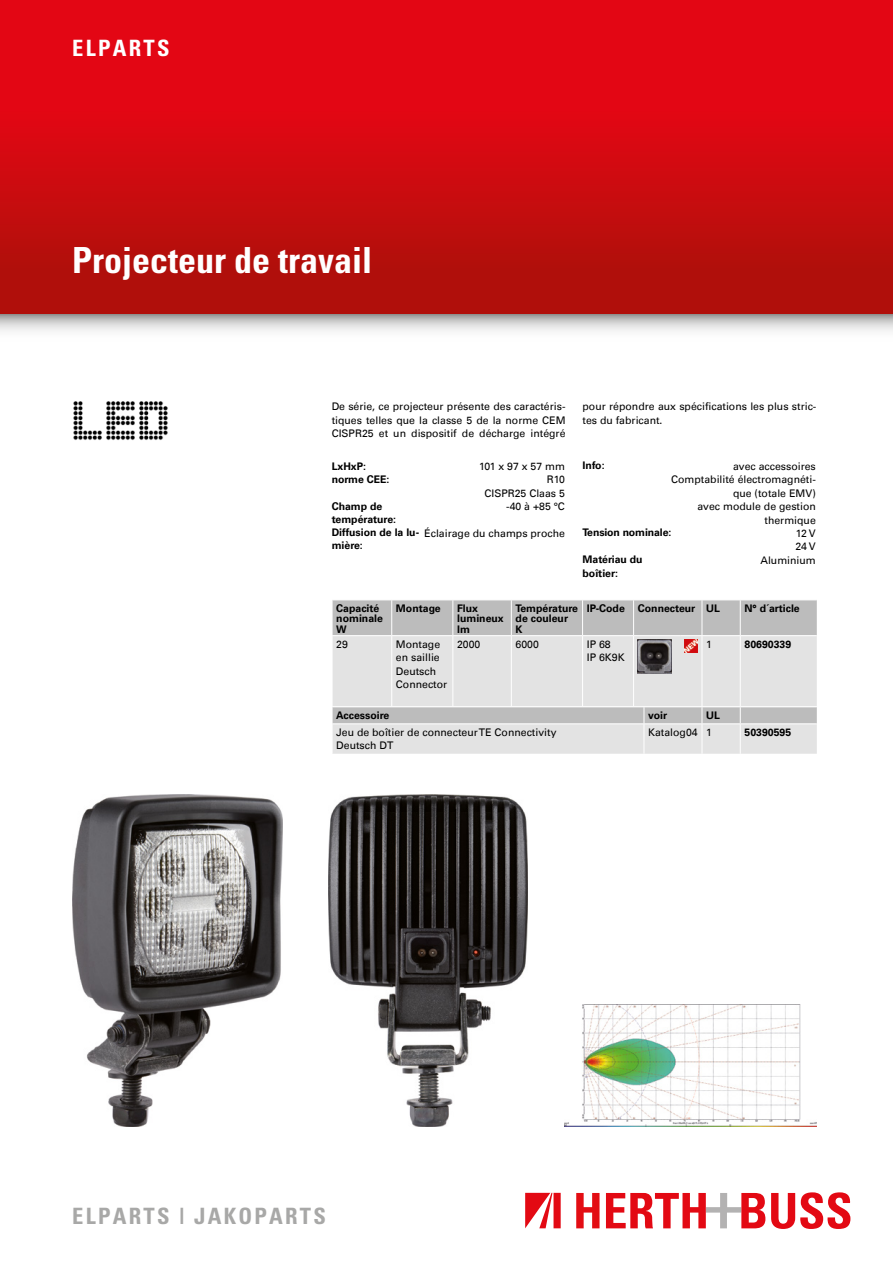
<style>
.page{position:relative;width:893px;height:1263px;background:#fff}
.page>*{position:absolute;margin:0;border:0;box-sizing:border-box;transform-origin:0 0}
.t1{font:700 condensed 36px "Univers";color:#fff}
.t2{font:700 condensed 22.5px "Univers";letter-spacing:.1em;color:#a8a8a7}
.t3{font:700 condensed 22.5px "Univers";letter-spacing:.1em;color:#fff}
.t4{font:10.5px/13.5px "Univers Com 55 Roman";color:#000}
.t5{font:700 10.5px/10.5px "Univers Com 65";color:#000}
</style>
<div class="page">
<img style="left:0;top:0;width:893px;height:331px">
<svg style="left:332px;top:600px;width:485px;height:154px;background:#d4d4d4"></svg>
<hr style="left:332px;top:723px;width:312px;height:1px;background:#fff">
<hr style="left:332px;top:724px;width:1px;height:30px;background:#fff">
<hr style="left:644px;top:723px;width:58px;height:1px;background:#fff">
<hr style="left:644px;top:724px;width:1px;height:30px;background:#fff">
<hr style="left:702px;top:723px;width:38px;height:1px;background:#fff">
<hr style="left:702px;top:724px;width:1px;height:30px;background:#fff">
<hr style="left:740px;top:723px;width:77px;height:1px;background:#fff">
<hr style="left:740px;top:724px;width:1px;height:30px;background:#fff">
<img style="left:72px;top:795px;width:211px;height:332px">
<img style="left:328px;top:795px;width:200px;height:332px">
<img style="left:73px;top:401px;width:95px;height:39px">
<svg style="left:576px;top:1193px;width:23px;height:35px"></svg>
<svg style="left:606px;top:1193px;width:159px;height:35px"></svg>
<svg style="left:771px;top:1192px;width:79px;height:37px"></svg>
<svg style="left:525px;top:1193px;width:36px;height:35px"></svg>
<img style="left:564px;top:1004px;width:252px;height:123px">
<h2 class="t3" style="left:72px;top:34px;width:99px">ELPARTS</h2>
<h1 class="t1" style="left:72px;top:238px;width:301px">Projecteur de travail</h1>
<p class="t4" style="left:332px;top:400px;width:235px;text-align:justify">De série, ce projecteur présente des caractéris&shy;tiques telles que la classe 5 de la norme CEM CISPR25 et un dispositif de décharge intégré</p>
<p class="t4" style="left:583px;top:400px;width:235px">pour répondre aux spécifications les plus stric&shy;tes du fabricant.</p>
<p class="t5" style="left:332px;top:461px;width:36px">LxHxP:</p>
<p class="t4" style="left:479px;top:460px;width:87px">101 x 97 x 57 mm</p>
<p class="t5" style="left:332px;top:474px;width:59px">norme CEE:</p>
<p class="t4" style="left:484px;top:473px;width:82px;text-align:right">R10<br>CISPR25 Claas 5</p>
<p class="t5" style="left:332px;top:499px;width:66px;line-height:13.5px">Champ de température:</p>
<p class="t4" style="left:506px;top:500px;width:60px">-40 à +85 °C</p>
<p class="t5" style="left:332px;top:525px;width:88px;line-height:13.5px">Diffusion de la lu&shy;mière:</p>
<p class="t4" style="left:424px;top:526px;width:142px">Éclairage du champs proche</p>
<p class="t5" style="left:583px;top:460px;width:24px">Info:</p>
<p class="t4" style="left:671px;top:459px;width:146px;text-align:right">avec accessoires<br>Comptabilité électromagnéti&shy;que (totale EMV)<br>avec module de gestion thermique</p>
<p class="t5" style="left:583px;top:527px;width:90px">Tension nominale:</p>
<p class="t4" style="left:795px;top:526px;width:22px">12 V<br>24 V</p>
<p class="t5" style="left:583px;top:553px;width:62px;line-height:13.5px">Matériau du boîtier:</p>
<p class="t4" style="left:760px;top:553px;width:57px">Aluminium</p>
<p class="t5" style="left:336px;top:603px;width:48px">Capacité nominale<br>W</p>
<p class="t5" style="left:396px;top:603px;width:46px">Montage</p>
<p class="t5" style="left:457px;top:603px;width:48px">Flux lumineux lm</p>
<p class="t5" style="left:516px;top:603px;width:64px">Température de couleur<br>K</p>
<p class="t5" style="left:587px;top:603px;width:135px">IP-Code Connecteur UL</p>
<p class="t5" style="left:744px;top:603px;width:57px">N° d´article</p>
<p class="t4" style="left:336px;top:637px;width:13px">29</p>
<p class="t4" style="left:396px;top:637px;width:53px">Montage en saillie<br>Deutsch<br>Connector</p>
<p class="t4" style="left:457px;top:637px;width:25px">2000</p>
<p class="t4" style="left:516px;top:637px;width:25px">6000</p>
<p class="t4" style="left:587px;top:637px;width:39px">IP 68<br>IP 6K9K</p>
<p class="t4" style="left:706px;top:637px;width:7px">1</p>
<p class="t5" style="left:744px;top:639px;width:48px">80690339</p>
<p class="t5" style="left:336px;top:710px;width:54px">Accessoire</p>
<p class="t5" style="left:648px;top:710px;width:21px">voir</p>
<p class="t5" style="left:706px;top:710px;width:15px">UL</p>
<p class="t4" style="left:336px;top:725px;width:222px">Jeu de boîtier de connecteur TE Connectivity<br>Deutsch DT</p>
<p class="t4" style="left:648px;top:725px;width:65px">Katalog04 1</p>
<p class="t5" style="left:744px;top:727px;width:48px">50390595</p>
<h2 class="t2" style="left:72px;top:1202px;width:255px">ELPARTS | JAKOPARTS</h2>
</div>
